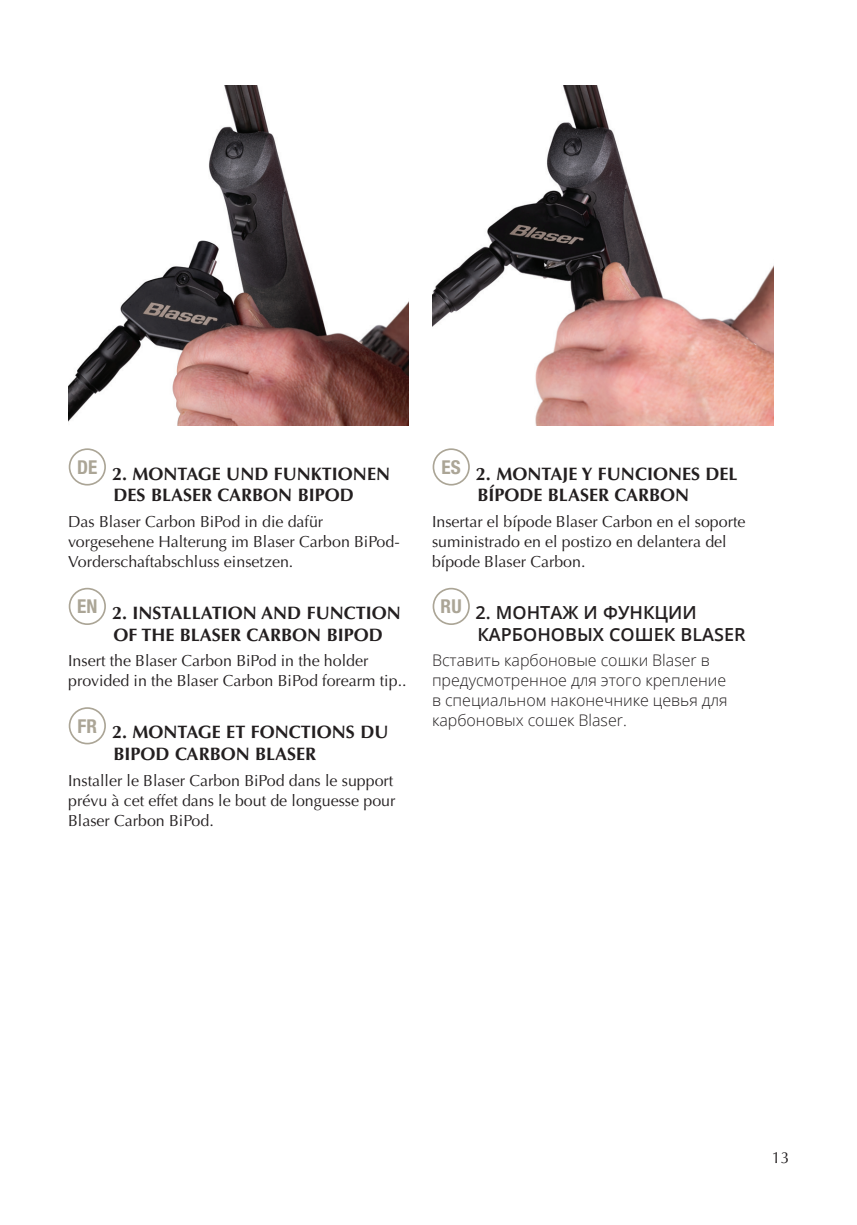
<style>
.page{position:relative;width:857px;height:1225px;background:#fff}
.page>*{position:absolute;margin:0;border:0;box-sizing:border-box;transform-origin:0 0}
.t1{font:700 18px/21.6px "Optima LT Pro";color:#231f20}
.t2{font:600 18px/21.6px "Open Sans";color:#231f20}
.t3{font:16px/20px "Optima LT Pro";color:#231f20}
.t4{font:300 16px/20px "Open Sans";color:#231f20}
</style>
<div class="page">
<div style="left:69px;top:448px;width:37px;height:37px;border:2px solid #aba596;border-radius:50%"></div>
<div style="left:69px;top:588px;width:37px;height:37px;border:2px solid #aba596;border-radius:50%"></div>
<div style="left:69px;top:707px;width:37px;height:37px;border:2px solid #aba596;border-radius:50%"></div>
<div style="left:432px;top:448px;width:37px;height:37px;border:2px solid #aba596;border-radius:50%"></div>
<div style="left:432px;top:588px;width:37px;height:37px;border:2px solid #aba596;border-radius:50%"></div>
<img style="left:68px;top:85px;width:340px;height:340px">
<img style="left:432px;top:85px;width:340px;height:340px">
<p class="t1" style="left:77px;top:462px;width:314px;text-align:center"><sup>DE</sup> 2. MONTAGE UND FUNKTIONEN<br>DES BLASER CARBON BIPOD</p>
<p class="t3" style="left:68px;top:511px;width:333px">Das Blaser Carbon BiPod in die dafür vorgesehene Halterung im Blaser Carbon BiPod-<br>Vorderschaftabschluss einsetzen.</p>
<p class="t1" style="left:113px;top:602px;width:289px;text-indent:-36px"><sup>EN</sup> 2. INSTALLATION AND FUNCTION<br>OF THE BLASER CARBON BIPOD</p>
<p class="t3" style="left:68px;top:651px;width:340px">Insert the Blaser Carbon BiPod in the holder provided in the Blaser Carbon BiPod forearm tip..</p>
<p class="t1" style="left:113px;top:721px;width:276px;text-indent:-36px"><sup>FR</sup> 2. MONTAGE ET FONCTIONS DU<br>BIPOD CARBON BLASER</p>
<p class="t3" style="left:68px;top:770px;width:329px">Installer le Blaser Carbon BiPod dans le support prévu à cet effet dans le bout de longuesse pour<br>Blaser Carbon BiPod.</p>
<p class="t1" style="left:477px;top:462px;width:261px;text-indent:-36px"><sup>ES</sup> 2. MONTAJE Y FUNCIONES DEL<br>BÍPODE BLASER CARBON</p>
<p class="t3" style="left:432px;top:511px;width:315px">Insertar el bípode Blaser Carbon en el soporte suministrado en el postizo en delantera del bípode Blaser Carbon.</p>
<p class="t2" style="left:477px;top:601px;width:269px;text-indent:-37px"><sup>RU</sup> 2. МОНТАЖ И ФУНКЦИИ<br>КАРБОНОВЫХ СОШЕК BLASER</p>
<p class="t4" style="left:432px;top:650px;width:297px">Вставить карбоновые сошки Blaser в предусмотренное для этого крепление в специальном наконечнике цевья для карбоновых сошек Blaser.</p>
<p class="t3" style="left:771px;top:1147px;width:19px">13</p>
</div>
